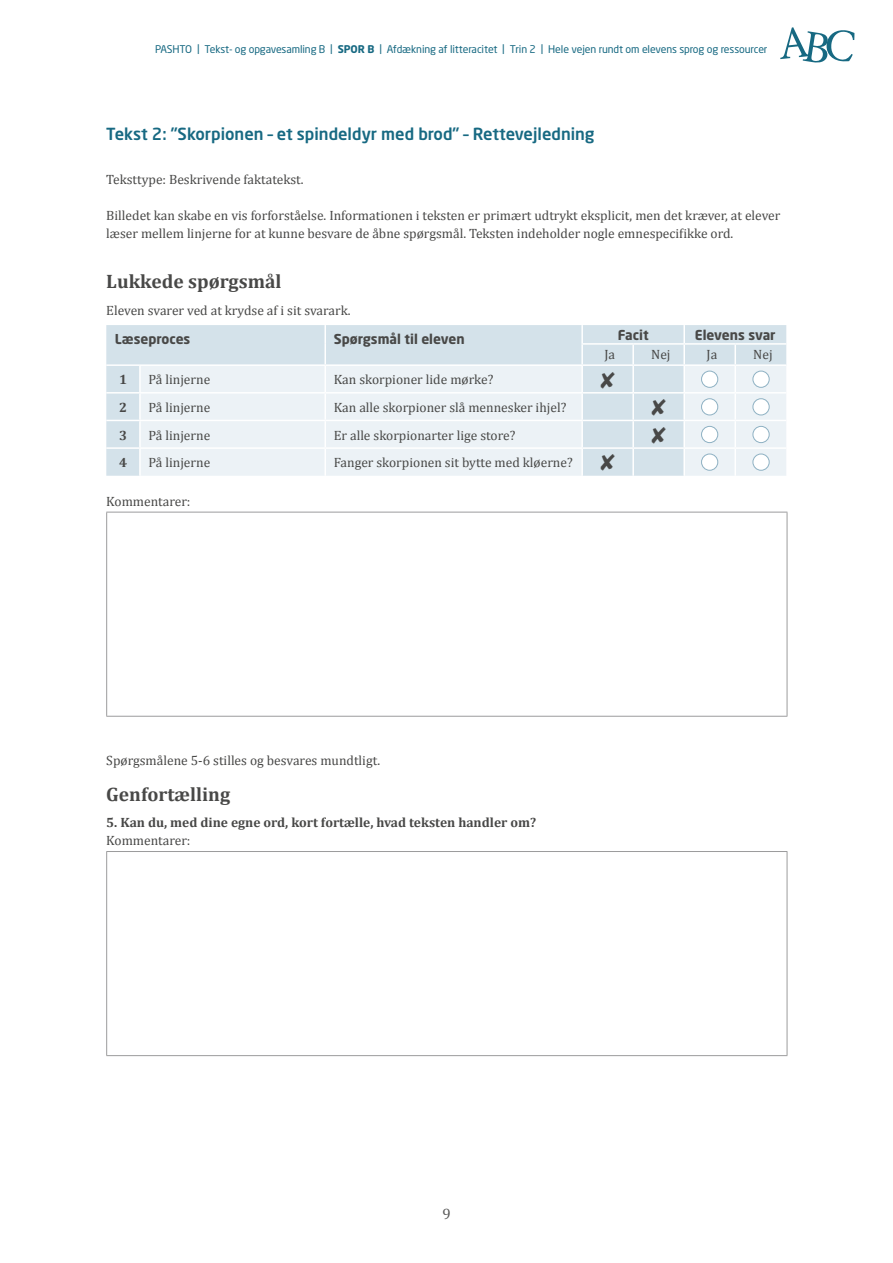
<style>
.page{position:relative;width:893px;height:1263px;background:#fff}
.page>*{position:absolute;margin:0;border:0;box-sizing:border-box;transform-origin:0 0}
.Mellemrubrik{font:700 19.5px "Cambria";color:#484847}
.Overskrift_-_Opgavea{font:500 16.5px "Neo Sans Std";color:#176982}
.t1{font:15px "Cambria";color:#565655}
.Børdtekst_-_Samtalea{font:13.5px/18px "Cambria";color:#484847}
.Børdtekst_-_Samtalea-2{font:700 13.5px "Cambria";color:#484847}
.Børdtekst_-_Samtalea-3{font:700 13.5px "Neo Sans Std";color:#484847}
.t2{font:10.5px "Neo Sans Std";letter-spacing:-.01em;color:#176982}
.s1{font-weight:700}
</style>
<div class="page">
<svg style="left:780px;top:27px;width:74px;height:36px"></svg>
<div style="left:106px;top:325px;width:680px;height:151px;background:#d4e2ea"></div>
<svg style="left:141px;top:366px;width:645px;height:110px;background:#e8eff4"></svg>
<svg style="left:324px;top:325px;width:2px;height:19px"></svg>
<hr style="left:324px;top:344px;width:2px;height:20px;background:#fff">
<hr style="left:581px;top:343px;width:52px;height:2px;background:#fff">
<svg style="left:581px;top:325px;width:2px;height:39px"></svg>
<hr style="left:633px;top:343px;width:51px;height:2px;background:#fff">
<svg style="left:632px;top:345px;width:2px;height:19px"></svg>
<hr style="left:684px;top:343px;width:51px;height:2px;background:#fff">
<svg style="left:683px;top:325px;width:2px;height:39px"></svg>
<hr style="left:735px;top:343px;width:51px;height:2px;background:#fff">
<svg style="left:734px;top:345px;width:2px;height:19px"></svg>
<hr style="left:106px;top:364px;width:34px;height:2px;background:#fff">
<hr style="left:140px;top:364px;width:185px;height:2px;background:#fff">
<hr style="left:139px;top:366px;width:2px;height:26px;background:#fff">
<hr style="left:325px;top:364px;width:257px;height:2px;background:#fff">
<hr style="left:324px;top:366px;width:2px;height:26px;background:#fff">
<hr style="left:582px;top:364px;width:51px;height:2px;background:#fff">
<hr style="left:581px;top:366px;width:2px;height:26px;background:#fff">
<hr style="left:633px;top:364px;width:51px;height:2px;background:#fff">
<hr style="left:632px;top:366px;width:2px;height:26px;background:#fff">
<hr style="left:684px;top:364px;width:51px;height:2px;background:#fff">
<hr style="left:683px;top:366px;width:2px;height:26px;background:#fff">
<hr style="left:735px;top:364px;width:51px;height:2px;background:#fff">
<hr style="left:734px;top:366px;width:2px;height:26px;background:#fff">
<hr style="left:106px;top:392px;width:34px;height:2px;background:#fff">
<hr style="left:140px;top:392px;width:185px;height:2px;background:#fff">
<hr style="left:139px;top:394px;width:2px;height:26px;background:#fff">
<hr style="left:325px;top:392px;width:257px;height:2px;background:#fff">
<hr style="left:324px;top:394px;width:2px;height:26px;background:#fff">
<hr style="left:582px;top:392px;width:51px;height:2px;background:#fff">
<hr style="left:581px;top:394px;width:2px;height:26px;background:#fff">
<hr style="left:633px;top:392px;width:51px;height:2px;background:#fff">
<hr style="left:632px;top:394px;width:2px;height:26px;background:#fff">
<hr style="left:684px;top:392px;width:51px;height:2px;background:#fff">
<hr style="left:683px;top:394px;width:2px;height:26px;background:#fff">
<hr style="left:735px;top:392px;width:51px;height:2px;background:#fff">
<hr style="left:734px;top:394px;width:2px;height:26px;background:#fff">
<hr style="left:106px;top:420px;width:34px;height:1px;background:#fff">
<hr style="left:140px;top:420px;width:185px;height:1px;background:#fff">
<hr style="left:139px;top:421px;width:2px;height:26px;background:#fff">
<hr style="left:325px;top:420px;width:257px;height:1px;background:#fff">
<hr style="left:324px;top:421px;width:2px;height:26px;background:#fff">
<hr style="left:582px;top:420px;width:51px;height:1px;background:#fff">
<hr style="left:581px;top:421px;width:2px;height:26px;background:#fff">
<hr style="left:633px;top:420px;width:51px;height:1px;background:#fff">
<hr style="left:632px;top:421px;width:2px;height:26px;background:#fff">
<hr style="left:684px;top:420px;width:51px;height:1px;background:#fff">
<hr style="left:683px;top:421px;width:2px;height:26px;background:#fff">
<hr style="left:735px;top:420px;width:51px;height:1px;background:#fff">
<hr style="left:734px;top:421px;width:2px;height:26px;background:#fff">
<hr style="left:106px;top:447px;width:34px;height:2px;background:#fff">
<hr style="left:140px;top:447px;width:185px;height:2px;background:#fff">
<hr style="left:139px;top:449px;width:2px;height:27px;background:#fff">
<hr style="left:325px;top:447px;width:257px;height:2px;background:#fff">
<hr style="left:324px;top:449px;width:2px;height:27px;background:#fff">
<hr style="left:582px;top:447px;width:51px;height:2px;background:#fff">
<hr style="left:581px;top:449px;width:2px;height:27px;background:#fff">
<hr style="left:633px;top:447px;width:51px;height:2px;background:#fff">
<hr style="left:632px;top:449px;width:2px;height:27px;background:#fff">
<hr style="left:684px;top:447px;width:51px;height:2px;background:#fff">
<hr style="left:683px;top:449px;width:2px;height:27px;background:#fff">
<hr style="left:735px;top:447px;width:51px;height:2px;background:#fff">
<hr style="left:734px;top:449px;width:2px;height:27px;background:#fff">
<hr style="left:106px;top:512px;width:681px;height:1px;background:#9c9c9d">
<hr style="left:106px;top:512px;width:1px;height:204px;background:#9c9c9d">
<hr style="left:787px;top:512px;width:1px;height:204px;background:#9c9c9d">
<hr style="left:106px;top:716px;width:681px;height:1px;background:#9c9c9d">
<hr style="left:106px;top:851px;width:681px;height:1px;background:#9c9c9d">
<hr style="left:106px;top:852px;width:1px;height:203px;background:#9c9c9d">
<hr style="left:787px;top:852px;width:1px;height:203px;background:#9c9c9d">
<hr style="left:106px;top:1055px;width:681px;height:1px;background:#9c9c9d">
<div style="left:701px;top:371px;width:17px;height:16px;background:#fff;border-radius:50%"></div>
<div style="left:701px;top:371px;width:17px;height:17px;border:1px solid #8eb1c3;border-radius:50%"></div>
<div style="left:753px;top:371px;width:16px;height:16px;background:#fff;border-radius:50%"></div>
<div style="left:752px;top:371px;width:17px;height:17px;border:1px solid #8eb1c3;border-radius:50%"></div>
<div style="left:701px;top:399px;width:17px;height:16px;background:#fff;border-radius:50%"></div>
<div style="left:701px;top:398px;width:17px;height:17px;border:1px solid #8eb1c3;border-radius:50%"></div>
<div style="left:753px;top:399px;width:16px;height:16px;background:#fff;border-radius:50%"></div>
<div style="left:752px;top:398px;width:17px;height:17px;border:1px solid #8eb1c3;border-radius:50%"></div>
<div style="left:701px;top:426px;width:17px;height:17px;background:#fff;border-radius:50%"></div>
<div style="left:701px;top:426px;width:17px;height:17px;border:1px solid #8eb1c3;border-radius:50%"></div>
<div style="left:753px;top:426px;width:16px;height:17px;background:#fff;border-radius:50%"></div>
<div style="left:752px;top:426px;width:17px;height:17px;border:1px solid #8eb1c3;border-radius:50%"></div>
<div style="left:701px;top:454px;width:17px;height:16px;background:#fff;border-radius:50%"></div>
<div style="left:701px;top:454px;width:17px;height:17px;border:1px solid #8eb1c3;border-radius:50%"></div>
<div style="left:753px;top:454px;width:16px;height:16px;background:#fff;border-radius:50%"></div>
<div style="left:752px;top:454px;width:17px;height:17px;border:1px solid #8eb1c3;border-radius:50%"></div>
<svg style="left:601px;top:371px;width:14px;height:17px"></svg>
<svg style="left:652px;top:399px;width:14px;height:17px"></svg>
<svg style="left:652px;top:427px;width:14px;height:16px"></svg>
<svg style="left:601px;top:454px;width:14px;height:17px"></svg>
<p class="t2" style="left:155px;top:42px;width:614px">PASHTO | Tekst- og opgavesamling B | <span class="s1">SPOR B</span> | Afdækning af litteracitet | Trin 2 | Hele vejen rundt om elevens sprog og ressourcer</p>
<p class="Overskrift_-_Opgavea" style="left:106px;top:124px;width:490px">Tekst 2: ”Skorpionen – et spindeldyr med brod” – Rettevejledning</p>
<p class="Børdtekst_-_Samtalea" style="left:106px;top:171px;width:199px">Teksttype: Beskrivende faktatekst.</p>
<p class="Børdtekst_-_Samtalea" style="left:106px;top:207px;width:676px">Billedet kan skabe en vis forforståelse. Informationen i teksten er primært udtrykt eksplicit, men det kræver, at elever læser mellem linjerne for at kunne besvare de åbne spørgsmål. Teksten indeholder nogle emnespecifikke ord.</p>
<p class="Mellemrubrik" style="left:106px;top:268px;width:177px">Lukkede spørgsmål</p>
<p class="Børdtekst_-_Samtalea" style="left:106px;top:301px;width:246px">Eleven svarer ved at krydse af i sit svarark.</p>
<p class="Børdtekst_-_Samtalea-3" style="left:115px;top:330px;width:77px">Læseproces</p>
<p class="Børdtekst_-_Samtalea-3" style="left:334px;top:330px;width:132px">Spørgsmål til eleven</p>
<p class="Børdtekst_-_Samtalea-3" style="left:618px;top:326px;width:32px">Facit</p>
<p class="Børdtekst_-_Samtalea-3" style="left:695px;top:326px;width:82px">Elevens svar</p>
<p class="Børdtekst_-_Samtalea" style="left:604px;top:345px;width:12px">Ja</p>
<p class="Børdtekst_-_Samtalea" style="left:651px;top:345px;width:21px">Nej</p>
<p class="Børdtekst_-_Samtalea" style="left:706px;top:345px;width:12px">Ja</p>
<p class="Børdtekst_-_Samtalea" style="left:753px;top:345px;width:21px">Nej</p>
<p class="Børdtekst_-_Samtalea-2" style="left:119px;top:370px;width:9px">1</p>
<p class="Børdtekst_-_Samtalea" style="left:148px;top:371px;width:63px">På linjerne</p>
<p class="Børdtekst_-_Samtalea" style="left:334px;top:371px;width:161px">Kan skorpioner lide mørke?</p>
<p class="Børdtekst_-_Samtalea-2" style="left:119px;top:398px;width:9px">2</p>
<p class="Børdtekst_-_Samtalea" style="left:148px;top:398px;width:63px">På linjerne</p>
<p class="Børdtekst_-_Samtalea" style="left:334px;top:398px;width:234px">Kan alle skorpioner slå mennesker ihjel?</p>
<p class="Børdtekst_-_Samtalea-2" style="left:119px;top:425px;width:9px">3</p>
<p class="Børdtekst_-_Samtalea" style="left:148px;top:426px;width:63px">På linjerne</p>
<p class="Børdtekst_-_Samtalea" style="left:334px;top:426px;width:183px">Er alle skorpionarter lige store?</p>
<p class="Børdtekst_-_Samtalea-2" style="left:119px;top:453px;width:9px">4</p>
<p class="Børdtekst_-_Samtalea" style="left:148px;top:453px;width:63px">På linjerne</p>
<p class="Børdtekst_-_Samtalea" style="left:334px;top:453px;width:241px">Fanger skorpionen sit bytte med kløerne?</p>
<p class="Børdtekst_-_Samtalea" style="left:106px;top:492px;width:86px">Kommentarer:</p>
<p class="Børdtekst_-_Samtalea" style="left:106px;top:751px;width:275px">Spørgsmålene 5-6 stilles og besvares mundtligt.</p>
<p class="Mellemrubrik" style="left:106px;top:780px;width:125px">Genfortælling</p>
<p class="Børdtekst_-_Samtalea-2" style="left:106px;top:813px;width:431px">5. Kan du, med dine egne ord, kort fortælle, hvad teksten handler om?</p>
<p class="Børdtekst_-_Samtalea" style="left:106px;top:831px;width:86px">Kommentarer:</p>
<p class="t1" style="left:442px;top:1205px;width:10px">9</p>
</div>
